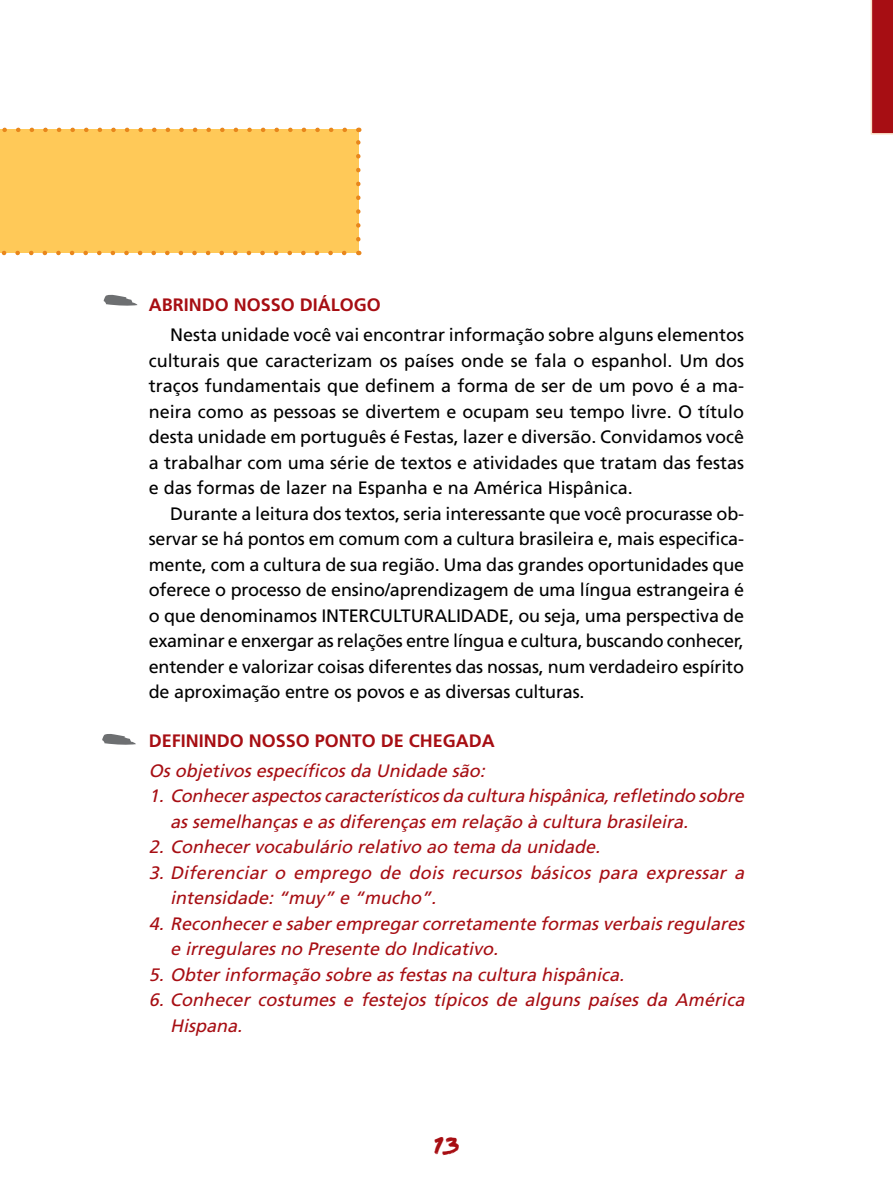
<style>
.page{position:relative;width:893px;height:1191px;background:#fff}
.page>*{position:absolute;margin:0;border:0;box-sizing:border-box;transform-origin:0 0}
.t1{font:27px "Flood";color:#a70e13}
.t2{font:18px/25.5px "Frutiger";letter-spacing:-.005em;color:#000;text-align:justify}
.t3{font:italic 18px/25.5px "Frutiger";color:#a70e13}
.t4{font:700 18px "Frutiger";color:#a70e13}
</style>
<div class="page">
<svg style="left:871px;top:0;width:22px;height:135px;background:#ac1b1e"></svg>
<div style="left:0;top:130px;width:358px;height:123px;background:#ffc958"></div>
<svg style="left:1px;top:251px;width:346px;height:4px"></svg>
<svg style="left:356px;top:128px;width:5px;height:111px"></svg>
<svg style="left:0;top:128px;width:345px;height:4px"></svg>
<p class="t4" style="left:149px;top:294px;width:234px">ABRIN DO NOSSO DIÁLOGO</p>
<p class="t2" style="left:149px;top:322px;width:597px;text-indent:21px">Nesta unidade você vai encontrar informação sobre alguns elementos culturais que caracterizam os países onde se fala o espanhol. Um dos traços fundamentais que definem a forma de ser de um povo é a ma&shy;neira como as pessoas se divertem e ocupam seu tempo livre. O título desta unidade em português é Festas, lazer e diversão. Convidamos você a trabalhar com uma série de textos e atividades que tratam das festas e das formas de lazer na Espanha e na América Hispânica.</p>
<p class="t2" style="left:149px;top:501px;width:597px;text-indent:21px">Durante a leitura dos textos, seria interessante que você procurasse ob&shy;servar se há pontos em comum com a cultura brasileira e, mais especifica&shy;mente, com a cultura de sua região. Uma das grandes oportunidades que oferece o processo de ensino/aprendizagem de uma língua estrangeira é o que denominamos INTERCULTURALIDADE, ou seja, uma perspectiva de examinar e enxergar as relações entre língua e cultura, buscando conhecer, entender e valorizar coisas diferentes das nossas, num verdadeiro espírito de aproximação entre os povos e as diversas culturas.</p>
<p class="t4" style="left:149px;top:730px;width:42px">DEFININ</p>
<p class="t4" style="left:217px;top:730px;width:279px">DO NOSSO PONTO DE CH EGADA</p>
<p class="t3" style="left:149px;top:758px;width:342px">Osobjetivosespecíficosda Unidade são:</p>
<p class="t3" style="left:170px;top:783px;width:580px;text-indent:-21px">1. Conheceraspectoscaracterísticosda cultura hispânica,refletindo sobre assemelhançase asdiferençasem relação à cultura brasileira.</p>
<p class="t3" style="left:149px;top:834px;width:457px">2. Conhecervocabulário relativo ao tema da unidade.</p>
<p class="t3" style="left:170px;top:860px;width:580px;text-indent:-21px">3. Diferenciar o emprego de dois recursos básicos para expressar a intensidade:“muy” e “mucho”.</p>
<p class="t3" style="left:170px;top:911px;width:580px;text-indent:-21px">4. Reconhecere saberempregarcorretamente formasverbaisregulares e irregularesno Presente do Indicativo.</p>
<p class="t3" style="left:149px;top:962px;width:481px">5. Obterinformação sobre asfestasna cultura hispânica.</p>
<p class="t3" style="left:170px;top:987px;width:580px;text-indent:-21px">6. Conhecer costumes e festejos típicos de alguns países da América<br>Hispana.</p>
<h1 class="t1" style="left:433px;top:1129px;width:28px">13</h1>
</div>
